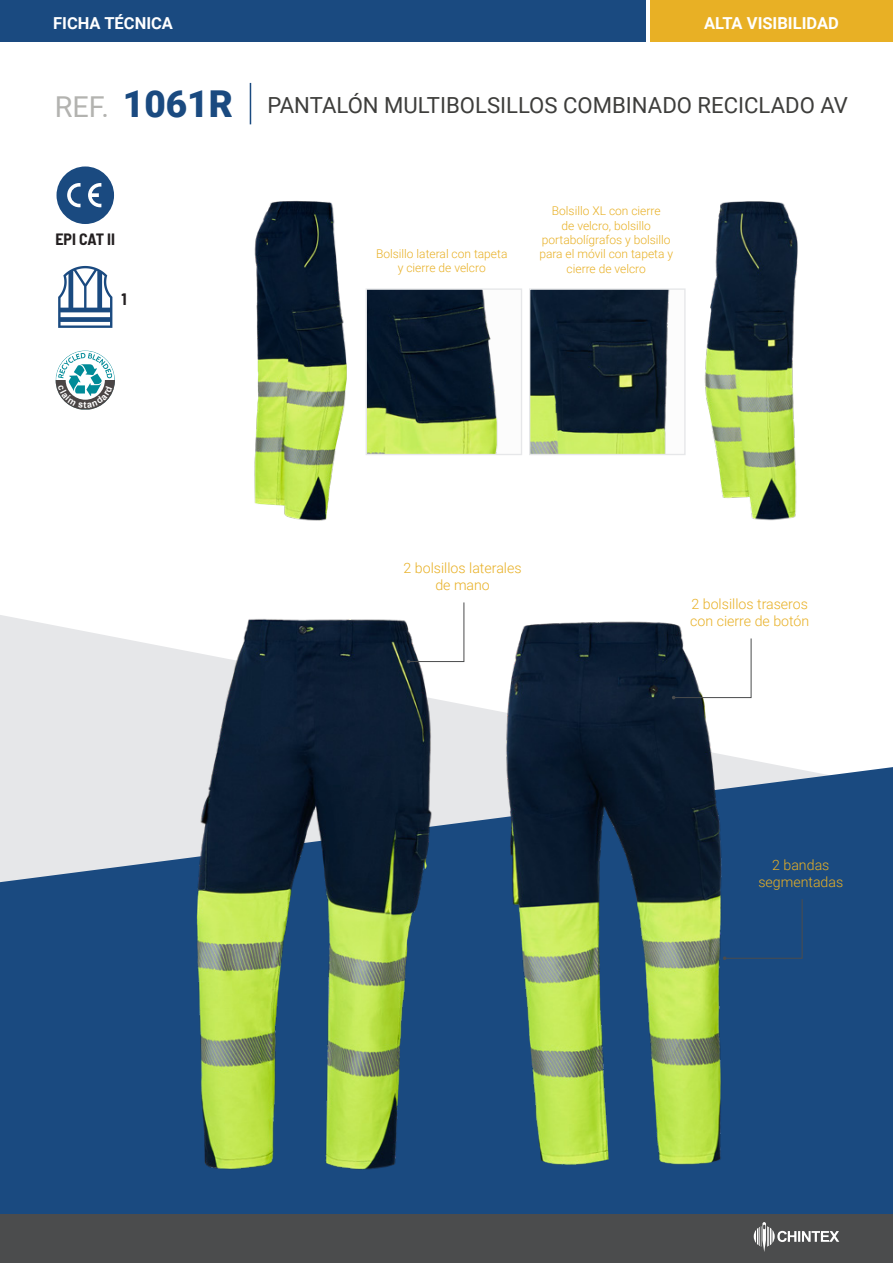
<style>
.page{position:relative;width:893px;height:1263px;background:#fff}
.page>*{position:absolute;margin:0;border:0;box-sizing:border-box;transform-origin:0 0}
.t1{font:22.2px "Roboto";color:#3d3d3b}
.t2{font:700 16.5px "Roboto";color:#fff}
.t3{font:700 semi-condensed 16.2px "Barlow";color:#231f20}
.t4{font:700 semi-condensed 16.05px "Barlow";color:#231f20}
.t5{font:300 14.25px/17.1px "Roboto";color:#e8b025;text-align:center}
.t6{font:300 12px/14.4px "Roboto";color:#e8b025;text-align:center}
.t7{font:700 9.15px "Arial";color:#fff}
.s1{font-size:28.8px;color:#b3b3b0}
.s2{font-weight:900;font-size:37.05px;color:#1a4a80}
</style>
<div class="page">
<svg style="left:0;top:615px;width:775px;height:150px;fill:#e6e7e9"></svg>
<svg style="left:0;top:765px;width:893px;height:449px;background:#345e8d"></svg>
<div style="left:0;top:0;width:645px;height:42px;background:#1a4a80"></div>
<div style="left:0;top:1214px;width:893px;height:49px;background:#4b4c4d"></div>
<div style="left:650px;top:0;width:243px;height:42px;background:#e8b025"></div>
<svg style="left:754px;top:1222px;width:85px;height:30px"></svg>
<hr style="left:250px;top:83px;width:1px;height:41px;background:#1a4a80">
<svg style="left:57px;top:166px;width:57px;height:58px"></svg>
<svg style="left:58px;top:266px;width:54px;height:62px"></svg>
<img style="left:160px;top:615px;width:310px;height:574px">
<img style="left:474px;top:615px;width:286px;height:581px">
<img style="left:254px;top:200px;width:93px;height:321px">
<img style="left:704px;top:201px;width:94px;height:320px">
<img style="left:368px;top:290px;width:130px;height:163px">
<div style="left:366px;top:288px;width:156px;height:167px;border:1px solid #e6e7e9"></div>
<img style="left:531px;top:290px;width:139px;height:163px">
<div style="left:529px;top:288px;width:157px;height:167px;border:1px solid #e6e7e9"></div>
<svg style="left:407px;top:602px;width:58px;height:61px"></svg>
<svg style="left:672px;top:638px;width:80px;height:61px"></svg>
<div style="left:723px;top:898px;width:80px;height:62px;background:#1a4a80"></div>
<svg style="left:56px;top:350px;width:59px;height:60px"></svg>
<h2 class="t2" style="left:53px;top:11px;width:121px">FICHA TÉCNICA</h2>
<h2 class="t2" style="left:704px;top:11px;width:136px">ALTA VISIBILIDAD</h2>
<h1 class="t1" style="left:55px;top:89px;width:795px"><span class="s1">REF.</span> <span class="s2">1061R</span> PANTALÓN MULTIBOLSILLOS COMBINADO RECICLADO AV</h1>
<h3 class="t4" style="left:55px;top:228px;width:61px">EPI CAT II</h3>
<h3 class="t3" style="left:121px;top:287px;width:7px">1</h3>
<p class="t7" style="left:84px;top:398px;width:5px">t</p>
<p class="t6" style="left:376px;top:246px;width:133px">Bolsillo lateral con tapeta y cierre de velcro</p>
<p class="t6" style="left:539px;top:203px;width:135px">Bolsillo XL con cierre<br>de velcro, bolsillo portabolígrafos y bolsillo para el móvil con tapeta y cierre de velcro</p>
<p class="t5" style="left:404px;top:559px;width:120px">2 bolsillos laterales de mano</p>
<p class="t5" style="left:690px;top:595px;width:121px;text-align:left">2 bolsillos traseros con cierre de botón</p>
<p class="t5" style="left:758px;top:856px;width:86px">2 bandas segmentadas</p>
</div>
